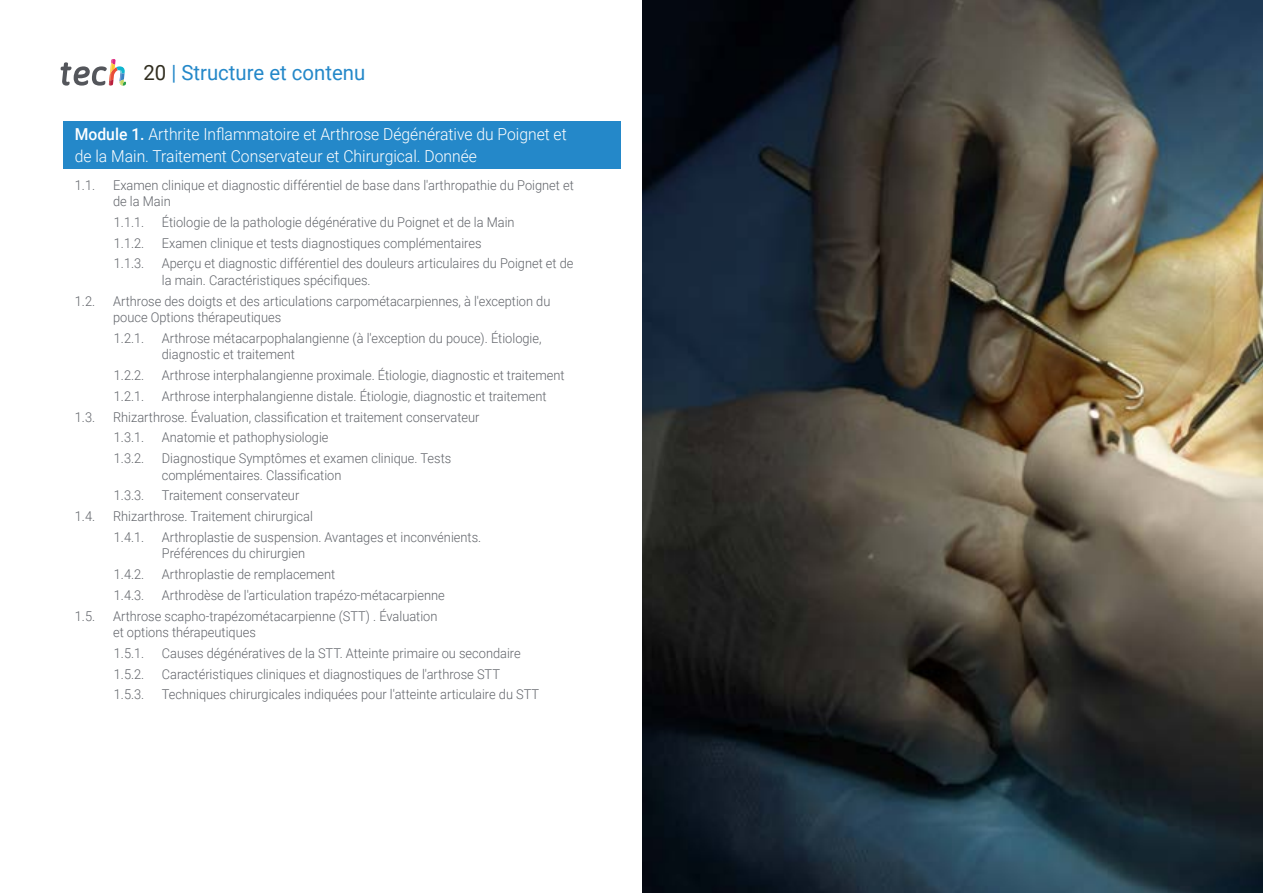
<style>
.page{position:relative;width:1263px;height:893px;background:#fff}
.page>*{position:absolute;margin:0;border:0;box-sizing:border-box;transform-origin:0 0}
.t1{font:21px "Roboto";color:#2488c9}
.t2{font:300 16.5px/22.5px "Roboto";color:#fff;scale:.95 1}
.t3{font:300 13.5px/16.5px "Roboto";color:#61646a;scale:.95 1}
.s1{color:#312e20}
.s2{font-weight:500}
</style>
<div class="page">
<svg style="left:61px;top:59px;width:65px;height:27px"></svg>
<div style="left:64px;top:121px;width:557px;height:48px;background:#2488c9"></div>
<img style="left:642px;top:0;width:621px;height:893px">
<h1 class="t1" style="left:144px;top:57px;width:223px"><span class="s1">20</span> | Structure et contenu</h1>
<p class="t2" style="left:75px;top:122px;width:519px"><span class="s2">Module 1.</span> Arthrite Inflammatoire et Arthrose Dégénérative du Poignet et de la Main. Traitement Conservateur et Chirurgical. Donnée</p>
<p class="t3" style="left:75px;top:176px;width:23px">1.1.</p>
<p class="t3" style="left:113px;top:176px;width:486px">Examen clinique et diagnostic différentiel de base dans l'arthropathie du Poignet et de la Main</p>
<p class="t3" style="left:114px;top:213px;width:34px">1.1.1.</p>
<p class="t3" style="left:162px;top:213px;width:373px">Étiologie de la pathologie dégénérative du Poignet et de la Main</p>
<p class="t3" style="left:114px;top:234px;width:34px">1.1.2.</p>
<p class="t3" style="left:162px;top:234px;width:338px">Examen clinique et tests diagnostiques complémentaires</p>
<p class="t3" style="left:114px;top:255px;width:34px">1.1.3.</p>
<p class="t3" style="left:162px;top:255px;width:435px">Aperçu et diagnostic différentiel des douleurs articulaires du Poignet et de la main. Caractéristiques spécifiques.</p>
<p class="t3" style="left:75px;top:292px;width:23px">1.2.</p>
<p class="t3" style="left:113px;top:292px;width:462px">Arthrose des doigts et des articulations carpométacarpiennes, à l'exception du pouce Options thérapeutiques</p>
<p class="t3" style="left:114px;top:329px;width:34px">1.2.1.</p>
<p class="t3" style="left:162px;top:329px;width:401px">Arthrose métacarpophalangienne (à l'exception du pouce). Étiologie, diagnostic et traitement</p>
<p class="t3" style="left:114px;top:367px;width:34px">1.2.2.</p>
<p class="t3" style="left:162px;top:367px;width:426px">Arthrose interphalangienne proximale. Étiologie, diagnostic et traitement</p>
<p class="t3" style="left:114px;top:387px;width:34px">1.2.1.</p>
<p class="t3" style="left:162px;top:387px;width:406px">Arthrose interphalangienne distale. Étiologie, diagnostic et traitement</p>
<p class="t3" style="left:75px;top:408px;width:23px">1.3.</p>
<p class="t3" style="left:113px;top:406px;width:387px;line-height:20.7px">Rhizarthrose. Évaluation, classification et traitement conservateur<br>1.3.1.</p>
<p class="t3" style="left:162px;top:429px;width:177px">Anatomie et pathophysiologie</p>
<p class="t3" style="left:114px;top:449px;width:34px">1.3.2.</p>
<p class="t3" style="left:162px;top:449px;width:306px">Diagnostique Symptômes et examen clinique. Tests complémentaires. Classification</p>
<p class="t3" style="left:114px;top:487px;width:34px">1.3.3.</p>
<p class="t3" style="left:162px;top:487px;width:146px">Traitement conservateur</p>
<p class="t3" style="left:75px;top:508px;width:23px">1.4.</p>
<p class="t3" style="left:113px;top:505px;width:212px;line-height:20.7px">Rhizarthrose. Traitement chirurgical<br>1.4.1.</p>
<p class="t3" style="left:162px;top:528px;width:338px">Arthroplastie de suspension. Avantages et inconvénients.<br>Préférences du chirurgien</p>
<p class="t3" style="left:114px;top:566px;width:34px">1.4.2.</p>
<p class="t3" style="left:162px;top:566px;width:184px">Arthroplastie de remplacement</p>
<p class="t3" style="left:114px;top:586px;width:34px">1.4.3.</p>
<p class="t3" style="left:162px;top:586px;width:299px">Arthrodèse de l'articulation trapézo-métacarpienne</p>
<p class="t3" style="left:75px;top:607px;width:23px">1.5.</p>
<p class="t3" style="left:113px;top:607px;width:343px">Arthrose scapho-trapézométacarpienne (STT) . Évaluation et options thérapeutiques</p>
<p class="t3" style="left:114px;top:644px;width:34px">1.5.1.</p>
<p class="t3" style="left:162px;top:644px;width:379px">Causes dégénératives de la STT. Atteinte primaire ou secondaire</p>
<p class="t3" style="left:114px;top:665px;width:34px">1.5.2.</p>
<p class="t3" style="left:162px;top:665px;width:357px">Caractéristiques cliniques et diagnostiques de l'arthrose STT</p>
<p class="t3" style="left:114px;top:686px;width:34px">1.5.3.</p>
<p class="t3" style="left:162px;top:686px;width:399px">Techniques chirurgicales indiquées pour l'atteinte articulaire du STT</p>
</div>
